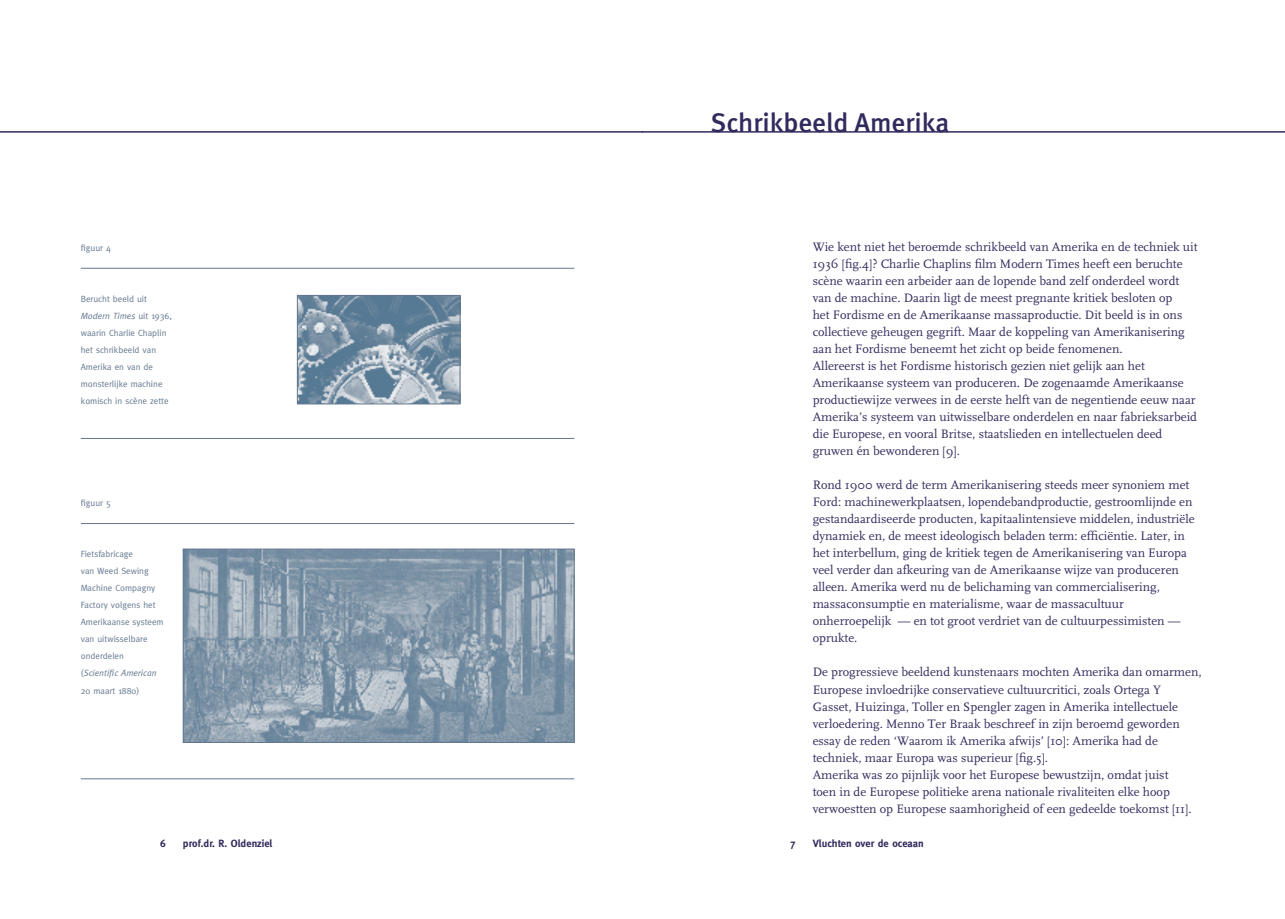
<style>
.page{position:relative;width:1285px;height:919px;background:#fff}
.page>*{position:absolute;margin:0;border:0;box-sizing:border-box;transform-origin:0 0}
.t1{font:500 27px "Meta";color:#312b5d}
.t2{font:12.75px/17px "FF Scala";color:#312b5d}
.t3{font:700 10.5px "Meta";color:#312b5d}
.t4{font:9px/17px "Meta";color:#63778f}
.s1{font-style:italic}
</style>
<div class="page">
<hr style="left:81px;top:268px;width:493px;height:1px;background:#63778f">
<hr style="left:81px;top:438px;width:493px;height:1px;background:#63778f">
<img style="left:299px;top:297px;width:159px;height:105px">
<div style="left:297px;top:295px;width:163px;height:109px;border:1px solid #63778f"></div>
<hr style="left:81px;top:523px;width:493px;height:1px;background:#63778f">
<hr style="left:81px;top:778px;width:493px;height:1px;background:#63778f">
<img style="left:185px;top:551px;width:387px;height:189px">
<div style="left:183px;top:549px;width:391px;height:193px;border:1px solid #63778f"></div>
<hr style="left:0;top:131px;width:642px;height:2px;background:#312b5d">
<hr style="left:642px;top:131px;width:642px;height:2px;background:#312b5d">
<p class="t4" style="left:81px;top:239px;width:32px">figuur 4</p>
<p class="t4" style="left:81px;top:290px;width:92px">Berucht beeld uit<br><span class="s1">Modern Times</span> uit 1936, waarin Charlie Chaplin het schrikbeeld van<br>Amerika en van de monsterlijke machine komisch in scène zette</p>
<p class="t4" style="left:81px;top:494px;width:32px">figuur 5</p>
<p class="t4" style="left:81px;top:545px;width:84px">Fietsfabricage<br>van Weed Sewing<br>Machine Compagny<br>Factory volgens het<br>Amerikaanse systeem van uitwisselbare onderdelen<br>(<span class="s1">Scientific American<br></span>20 maart 1880)</p>
<h1 class="t1" style="left:710px;top:107px;width:240px">Schrikbeeld Amerika</h1>
<p class="t2" style="left:812px;top:238px;width:386px">Wie kent niet het beroemde schrikbeeld van Amerika en de techniek uit 1936 [fig.4]? Charlie Chaplins film Modern Times heeft een beruchte scène waarin een arbeider aan de lopende band zelf onderdeel wordt van de machine. Daarin ligt de meest pregnante kritiek besloten op<br>het Fordisme en de Amerikaanse massaproductie. Dit beeld is in ons collectieve geheugen gegrift. Maar de koppeling van Amerikanisering aan het Fordisme beneemt het zicht op beide fenomenen.<br>Allereerst is het Fordisme historisch gezien niet gelijk aan het Amerikaanse systeem van produceren. De zogenaamde Amerikaanse productiewijze verwees in de eerste helft van de negentiende eeuw naar Amerika’s systeem van uitwisselbare onderdelen en naar fabrieksarbeid die Europese, en vooral Britse, staatslieden en intellectuelen deed gruwen én bewonderen [9].</p>
<p class="t2" style="left:812px;top:477px;width:383px">Rond 1900 werd de term Amerikanisering steeds meer synoniem met Ford: machinewerkplaatsen, lopendebandproductie, gestroomlijnde en gestandaardiseerde producten, kapitaalintensieve middelen, industriële dynamiek en, de meest ideologisch beladen term: efficiëntie. Later, in het interbellum, ging de kritiek tegen de Amerikanisering van Europa veel verder dan afkeuring van de Amerikaanse wijze van produceren alleen. Amerika werd nu de belichaming van commercialisering, massaconsumptie en materialisme, waar de massacultuur onherroepelijk — en tot groot verdriet van de cultuurpessimisten — oprukte.</p>
<p class="t2" style="left:812px;top:664px;width:390px">De progressieve beeldend kunstenaars mochten Amerika dan omarmen, Europese invloedrijke conservatieve cultuurcritici, zoals Ortega Y Gasset, Huizinga, Toller en Spengler zagen in Amerika intellectuele verloedering. Menno Ter Braak beschreef in zijn beroemd geworden essay de reden ‘Waarom ik Amerika afwijs’ [10]: Amerika had de techniek, maar Europa was superieur [fig.5].<br>Amerika was zo pijnlijk voor het Europese bewustzijn, omdat juist<br>toen in de Europese politieke arena nationale rivaliteiten elke hoop verwoestten op Europese saamhorigheid of een gedeelde toekomst [11].</p>
<p class="t3" style="left:160px;top:836px;width:7px">6</p>
<p class="t3" style="left:183px;top:836px;width:91px">prof.dr. R. Oldenziel</p>
<p class="t3" style="left:790px;top:836px;width:7px">7</p>
<p class="t3" style="left:812px;top:836px;width:112px">Vluchten over de oceaan</p>
</div>
